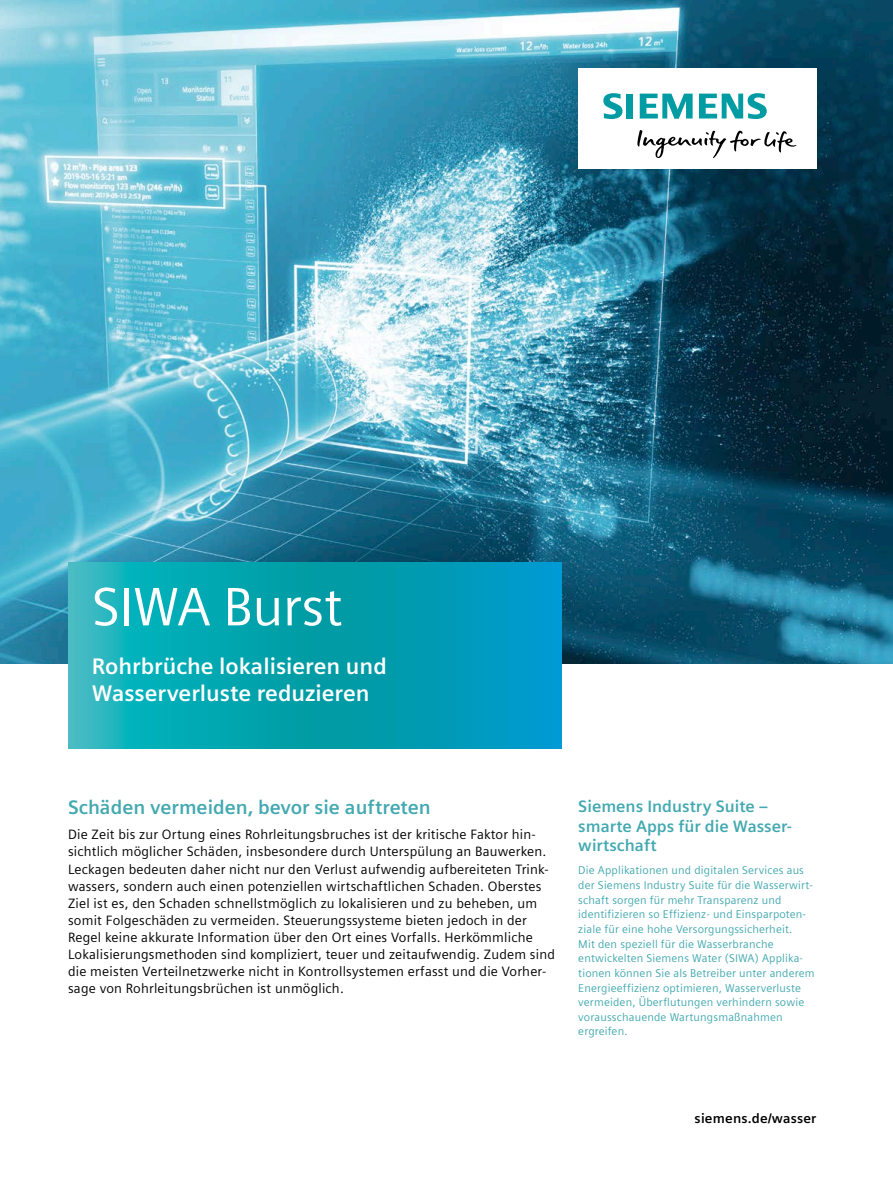
<style>
.page{position:relative;width:893px;height:1191px;background:#fff}
.page>*{position:absolute;margin:0;border:0;box-sizing:border-box;transform-origin:0 0}
.t1{font:54px "Siemens Sans Global";letter-spacing:-.01em;color:#fff}
.t2{font:700 22.5px/27px "Siemens Sans Global";color:#fff}
.t3{font:700 19.5px "Siemens Sans Global";color:#43a9b0}
.t4{font:700 16.5px/19.8px "Siemens Sans Global";color:#43a9b0}
.t5{font:13.5px/17px "Siemens Sans Global";letter-spacing:.015em;color:#000}
.t6{font:700 13.5px "Siemens Sans Global";letter-spacing:.015em;color:#000}
.t7{font:11.25px/14.7px "Siemens Sans Global";letter-spacing:.015em;color:#43a9b0}
</style>
<div class="page">
<img style="left:0;top:0;width:893px;height:663px">
<svg style="left:68px;top:562px;width:493px;height:186px;background:#05a2b5"></svg>
<div style="left:578px;top:68px;width:238px;height:101px;background:#fff"></div>
<svg style="left:637px;top:130px;width:159px;height:28px"></svg>
<svg style="left:603px;top:93px;width:30px;height:26px"></svg>
<svg style="left:640px;top:94px;width:53px;height:25px"></svg>
<svg style="left:699px;top:93px;width:68px;height:26px"></svg>
<h1 class="t1" style="left:92px;top:567px;width:252px">SIWA Burst</h1>
<h2 class="t2" style="left:92px;top:652px;width:296px">Rohrbrüche lokalisieren und<br>Wasserverluste reduzieren</h2>
<h3 class="t3" style="left:68px;top:796px;width:364px">Schäden vermeiden, bevor sie auftreten</h3>
<p class="t5" style="left:68px;top:827px;width:488px">Die Zeit bis zur Ortung eines Rohrleitungsbruches ist der kritische Faktor hin&shy;sichtlich möglicher Schäden, insbesondere durch Unterspülung an Bauwerken.<br>Leckagen bedeuten daher nicht nur den Verlust aufwendig aufbereiteten Trink&shy;wassers, sondern auch einen potenziellen wirtschaftlichen Schaden. Oberstes Ziel ist es, den Schaden schnellstmöglich zu lokalisieren und zu beheben, um somit Folgeschäden zu vermeiden. Steuerungssysteme bieten jedoch in der Regel keine akkurate Information über den Ort eines Vorfalls. Herkömmliche Lokalisierungsmethoden sind kompliziert, teuer und zeitaufwendig. Zudem sind die meisten Verteilnetzwerke nicht in Kontrollsystemen erfasst und die Vorher&shy;sage von Rohrleitungsbrüchen ist unmöglich.</p>
<p class="t4" style="left:578px;top:796px;width:215px">Siemens Industry Suite – smarte Apps für die Wasser&shy;wirtschaft</p>
<p class="t7" style="left:578px;top:863px;width:238px">Die Applikationen und digitalen Services aus der Siemens Industry Suite für die Wasserwirt&shy;schaft sorgen für mehr Transparenz und identifizieren so Effizienz- und Einsparpoten&shy;ziale für eine hohe Versorgungssicherheit.<br>Mit den speziell für die Wasserbranche entwickelten Siemens Water (SIWA) Applika&shy;tionen können Sie als Betreiber unter anderem Energieeffizienz optimieren, Wasserverluste vermeiden, Überflutungen verhindern sowie vorausschauende Wartungsmaßnahmen ergreifen.</p>
<p class="t6" style="left:695px;top:1110px;width:123px">siemens.de/wasser</p>
</div>
